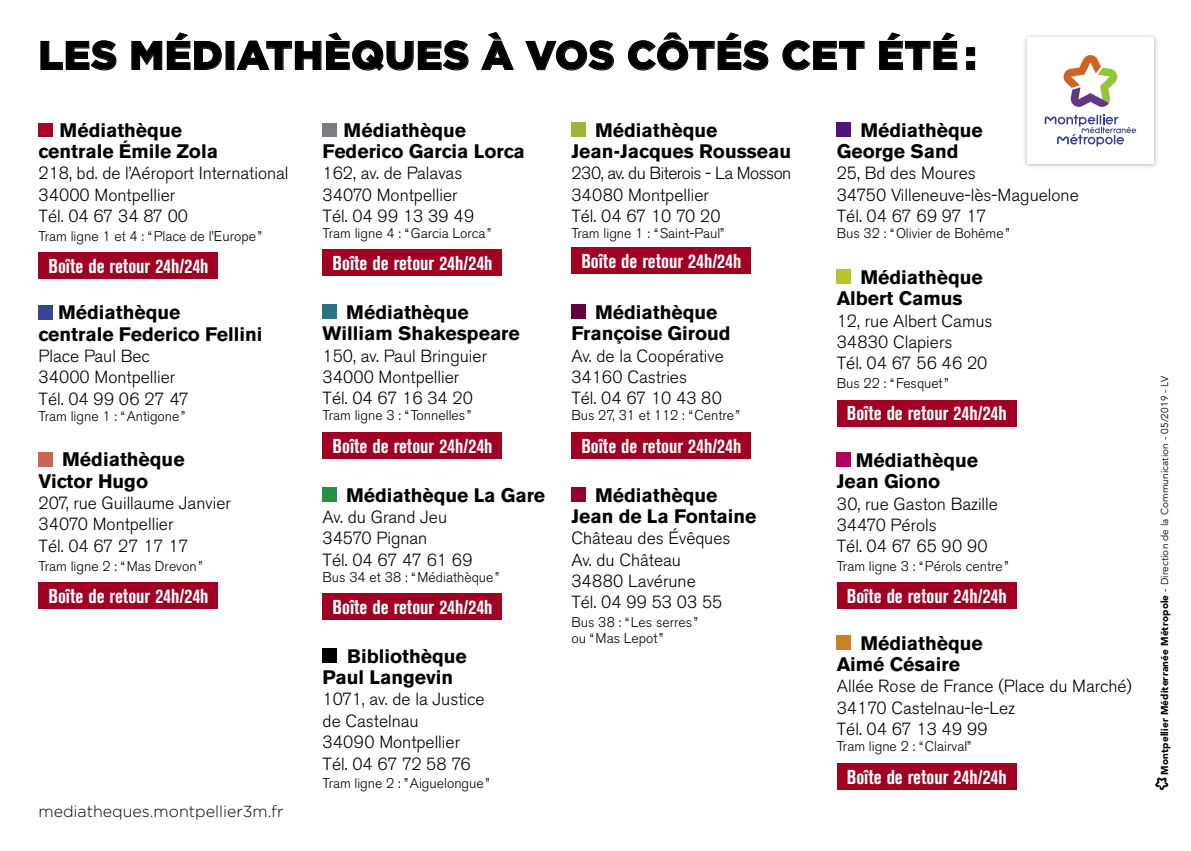
<style>
.page{position:relative;width:1191px;height:851px;background:#fff}
.page>*{position:absolute;margin:0;border:0;box-sizing:border-box;transform-origin:0 0}
.t1{font:900 40px "Gotham";letter-spacing:.015em;color:#000}
.t2{font:700 condensed 20px "Akzidenz Grotesk BE";color:#fff}
.t3{font:700 19.4px/21.4px "Akzidenz Grotesk BE";color:#000}
.t4{font:300 17.4px/21.4px "Akzidenz Grotesk BE";color:#000}
.t5{font:300 16px "Gotham";color:#000}
.t6{font:300 14px/16px "Akzidenz Grotesk BE";color:#000}
.t7{font:10px "Avenir";letter-spacing:.01em;color:#000}
.s1{font-family:"Avenir Black 3"}
</style>
<div class="page">
<svg style="left:41px;top:40px;width:75px;height:30px"></svg>
<svg style="left:132px;top:32px;width:90px;height:38px"></svg>
<svg style="left:237px;top:32px;width:231px;height:39px"></svg>
<svg style="left:481px;top:32px;width:33px;height:38px"></svg>
<svg style="left:525px;top:40px;width:89px;height:30px"></svg>
<svg style="left:628px;top:32px;width:140px;height:38px"></svg>
<svg style="left:782px;top:40px;width:82px;height:30px"></svg>
<svg style="left:879px;top:32px;width:78px;height:38px"></svg>
<svg style="left:966px;top:47px;width:9px;height:23px"></svg>
<div style="left:39px;top:123px;width:14px;height:13px;background:#af002c"></div>
<div style="left:39px;top:252px;width:179px;height:27px;background:#a00022"></div>
<div style="left:39px;top:305px;width:14px;height:14px;background:#37468e"></div>
<div style="left:39px;top:452px;width:14px;height:14px;background:#cd6453"></div>
<div style="left:39px;top:582px;width:179px;height:26px;background:#a00022"></div>
<div style="left:322px;top:123px;width:15px;height:13px;background:#797d84"></div>
<div style="left:322px;top:249px;width:180px;height:27px;background:#a00022"></div>
<div style="left:322px;top:305px;width:15px;height:14px;background:#2a7386"></div>
<div style="left:322px;top:432px;width:180px;height:26px;background:#a00022"></div>
<div style="left:322px;top:487px;width:15px;height:14px;background:#229141"></div>
<div style="left:322px;top:593px;width:180px;height:26px;background:#a00022"></div>
<div style="left:571px;top:487px;width:14px;height:14px;background:#930031"></div>
<div style="left:571px;top:305px;width:14px;height:14px;background:#63003b"></div>
<div style="left:571px;top:432px;width:180px;height:26px;background:#a00022"></div>
<div style="left:836px;top:270px;width:15px;height:14px;background:#b8c526"></div>
<div style="left:836px;top:399px;width:180px;height:27px;background:#a00022"></div>
<div style="left:836px;top:452px;width:15px;height:15px;background:#b20060"></div>
<div style="left:836px;top:582px;width:180px;height:27px;background:#a00022"></div>
<div style="left:836px;top:122px;width:15px;height:14px;background:#511478"></div>
<div style="left:322px;top:648px;width:15px;height:14px;background:#000"></div>
<div style="left:836px;top:635px;width:15px;height:14px;background:#cb7f27"></div>
<div style="left:836px;top:762px;width:180px;height:27px;background:#a00022"></div>
<svg style="left:1155px;top:777px;width:13px;height:13px"></svg>
<img style="left:1024px;top:35px;width:133px;height:132px">
<svg style="left:1027px;top:38px;width:126px;height:126px"></svg>
<div style="left:571px;top:122px;width:14px;height:14px;background:#9fb537"></div>
<div style="left:571px;top:247px;width:180px;height:26px;background:#a00022"></div>
<h1 class="t1" style="left:39px;top:28px;width:939px">LES MÉDIATHÈQUES À VOS CÔTÉS CET ÉTÉ :</h1>
<p class="t3" style="left:39px;top:119px;width:181px;text-indent:21px">Médiathèque centrale Émile Zola</p>
<p class="t4" style="left:39px;top:163px;width:251px">218, bd. de l’Aéroport International<br>34000 Montpellier<br>Tél. 04 67 34 87 00</p>
<p class="t6" style="left:39px;top:228px;width:225px">Tram ligne 1 et 4 : “Place de l’Europe”</p>
<p class="t2" style="left:48px;top:254px;width:162px">Boîte de retour 24h/24h</p>
<p class="t3" style="left:39px;top:302px;width:225px;text-indent:20px">Médiathèque<br>centrale Federico Fellini</p>
<p class="t4" style="left:39px;top:345px;width:152px">Place Paul Bec<br>34000 Montpellier<br>Tél. 04 99 06 27 47</p>
<p class="t6" style="left:39px;top:408px;width:148px">Tram ligne 1 : “Antigone”</p>
<p class="t3" style="left:39px;top:449px;width:148px;text-indent:24px">Médiathèque<br>Victor Hugo</p>
<p class="t4" style="left:39px;top:492px;width:194px">207, rue Guillaume Janvier<br>34070 Montpellier<br>Tél. 04 67 27 17 17</p>
<p class="t6" style="left:39px;top:558px;width:165px">Tram ligne 2 : “Mas Drevon”</p>
<p class="t2" style="left:48px;top:584px;width:162px">Boîte de retour 24h/24h</p>
<p class="t5" style="left:39px;top:800px;width:246px">mediatheques.montpellier3m.fr</p>
<p class="t3" style="left:322px;top:119px;width:204px;text-indent:21px">Médiathèque<br>Federico Garcia Lorca</p>
<p class="t4" style="left:322px;top:163px;width:153px">162, av. de Palavas<br>34070 Montpellier<br>Tél. 04 99 13 39 49</p>
<p class="t6" style="left:322px;top:225px;width:170px">Tram ligne 4 : “Garcia Lorca ”</p>
<p class="t2" style="left:332px;top:252px;width:162px">Boîte de retour 24h/24h</p>
<p class="t3" style="left:322px;top:302px;width:199px;text-indent:24px">Médiathèque<br>William Shakespeare</p>
<p class="t4" style="left:322px;top:345px;width:166px">150, av. Paul Bringuier<br>34000 Montpellier<br>Tél. 04 67 16 34 20</p>
<p class="t6" style="left:322px;top:408px;width:150px">Tram ligne 3 : “Tonnelles ”</p>
<p class="t2" style="left:332px;top:434px;width:162px">Boîte de retour 24h/24h</p>
<p class="t3" style="left:346px;top:484px;width:201px">Médiathèque La Gare</p>
<p class="t4" style="left:322px;top:506px;width:151px">Av. du Grand Jeu<br>34570 Pignan<br>Tél. 04 67 47 61 69</p>
<p class="t6" style="left:322px;top:569px;width:178px">Bus 34 et 38 : “Médiathèque”</p>
<p class="t2" style="left:332px;top:595px;width:162px">Boîte de retour 24h/24h</p>
<p class="t3" style="left:322px;top:645px;width:146px;text-indent:25px">Bibliothèque<br>Paul Langevin</p>
<p class="t4" style="left:322px;top:689px;width:163px">1071, av. de la Justice de Castelnau<br>34090 Montpellier<br>Tél. 04 67 72 58 76</p>
<p class="t6" style="left:322px;top:775px;width:169px">Tram ligne 2 : ”Aiguelongue”</p>
<p class="t3" style="left:571px;top:119px;width:221px;text-indent:24px">Médiathèque<br>Jean-Jacques Rousseau</p>
<p class="t4" style="left:571px;top:163px;width:221px">230, av. du Biterois - La Mosson<br>34080 Montpellier<br>Tél. 04 67 10 70 20</p>
<p class="t6" style="left:571px;top:225px;width:154px">Tram ligne 1 : “Saint-Paul”</p>
<p class="t2" style="left:581px;top:249px;width:162px">Boîte de retour 24h/24h</p>
<p class="t3" style="left:571px;top:302px;width:161px;text-align:center">Médiathèque<br>Françoise Giroud</p>
<p class="t4" style="left:571px;top:345px;width:154px">Av. de la Coopérative<br>34160 Castries<br>Tél. 04 67 10 43 80</p>
<p class="t6" style="left:571px;top:408px;width:170px">Bus 27, 31 et 112 : “Centre”</p>
<p class="t2" style="left:581px;top:434px;width:162px">Boîte de retour 24h/24h</p>
<p class="t3" style="left:571px;top:484px;width:187px;text-indent:24px">Médiathèque<br>Jean de La Fontaine</p>
<p class="t4" style="left:571px;top:528px;width:160px">Château des Évêques<br>Av. du Château<br>34880 Lavérune<br>Tél. 04 99 53 03 55</p>
<p class="t6" style="left:571px;top:614px;width:128px">Bus 38 : “Les serres ” ou “Mas Lepot”</p>
<p class="t3" style="left:836px;top:119px;width:148px;text-indent:24px">Médiathèque<br>George Sand</p>
<p class="t4" style="left:836px;top:163px;width:243px">25, Bd des Moures<br>34750 Villeneuve-lès-Maguelone<br>Tél. 04 67 69 97 17</p>
<p class="t6" style="left:836px;top:225px;width:174px">Bus 32 : “Olivier de Bohême”</p>
<p class="t3" style="left:836px;top:267px;width:148px;text-indent:24px">Médiathèque<br>Albert Camus</p>
<p class="t4" style="left:836px;top:310px;width:157px">12, rue Albert Camus<br>34830 Clapiers<br>Tél. 04 67 56 46 20</p>
<p class="t6" style="left:836px;top:375px;width:113px">Bus 22 : “Fesquet”</p>
<p class="t2" style="left:846px;top:402px;width:162px">Boîte de retour 24h/24h</p>
<p class="t3" style="left:836px;top:449px;width:143px;text-indent:19px">Médiathèque<br>Jean Giono</p>
<p class="t4" style="left:836px;top:493px;width:163px">30, rue Gaston Bazille<br>34470 Pérols<br>Tél. 04 67 65 90 90</p>
<p class="t6" style="left:836px;top:558px;width:173px">Tram ligne 3 : “Pérols centre”</p>
<p class="t2" style="left:846px;top:585px;width:162px">Boîte de retour 24h/24h</p>
<p class="t3" style="left:836px;top:632px;width:148px;text-indent:24px">Médiathèque<br>Aimé Césaire</p>
<p class="t4" style="left:836px;top:676px;width:297px">Allée Rose de France (Place du Marché)<br>34170 Castelnau-le-Lez<br>Tél. 04 67 13 49 99</p>
<p class="t6" style="left:836px;top:738px;width:136px">Tram ligne 2 : “Clairval”</p>
<p class="t2" style="left:846px;top:765px;width:162px">Boîte de retour 24h/24h</p>
<p class="t7" style="left:1159px;top:774px;width:400px;rotate:-90deg"><span class="s1">Montpellier Méditerranée Métropole</span> - Direction de la Communication - 05/2019 - LV</p>
</div>
